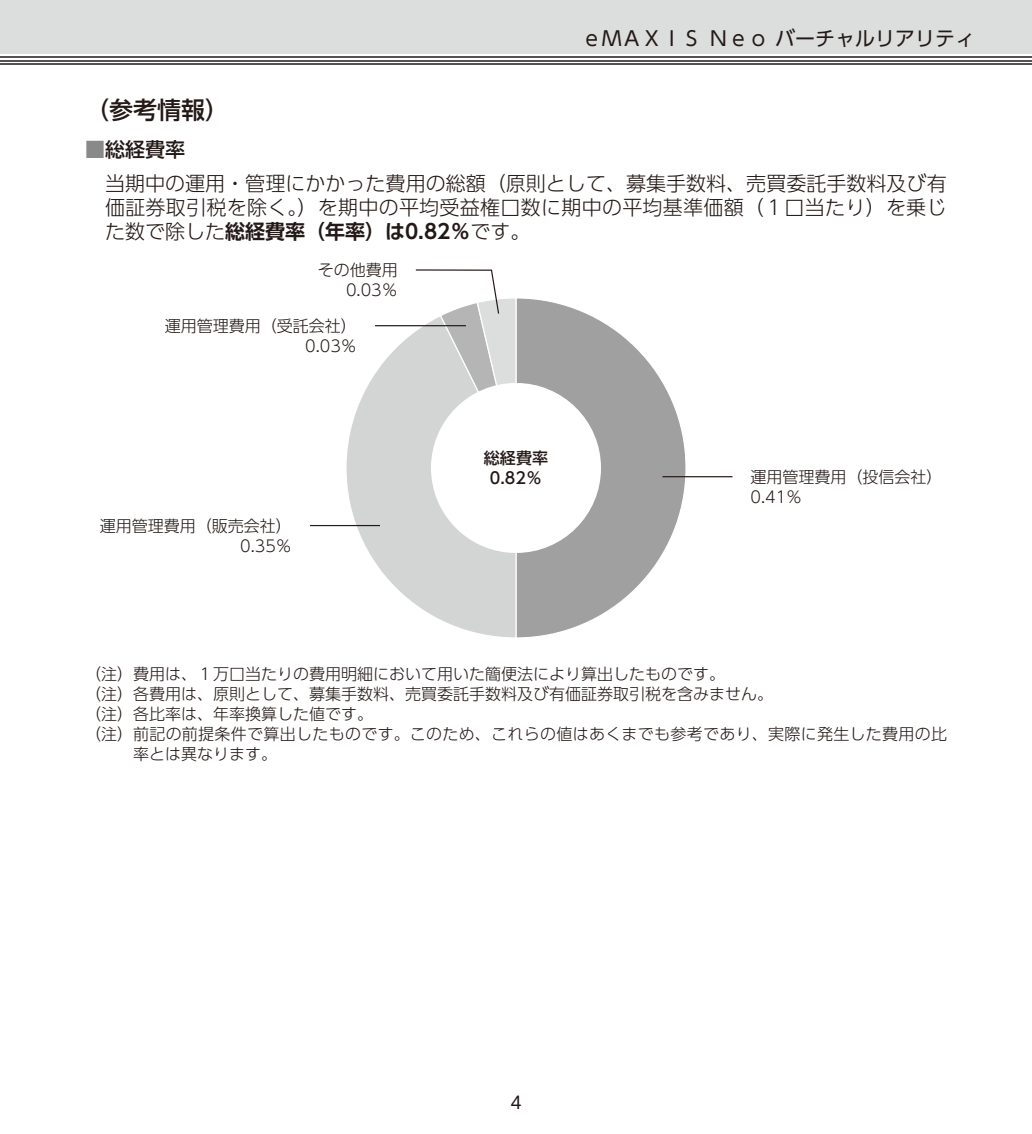
<style>
.page{position:relative;width:1032px;height:1134px;background:#fff}
.page>*{position:absolute;margin:0;border:0;box-sizing:border-box;transform-origin:0 0}
.t1{font:500 24px "UD Shin Go Pro";color:#231916}
.t2{font:300 20px/34px "UD Shin Go Pro";letter-spacing:.015em;color:#231916}
.t3{font:700 20px "UD Shin Go Pro De";color:#231916}
.t4{font:20px "UD Shin Go Pro";color:#231916}
.t5{font:17px "UD Shin Go Pro";color:#231916}
.t6{font:300 16px/20px "UD Shin Go Pro";color:#231916;text-align:right}
.t7{font:300 16px "UD Shin Go Pro";letter-spacing:.02em;color:#231916}
.t8{font:500 16px/20px "UD Shin Go Pro";color:#231916;text-align:center}
.s1{font-weight:500;color:#898989}
.s2{font-weight:500}
.s3{font-family:"UD Shin Go Pro";font-weight:300}
</style>
<div class="page">
<div style="left:0;top:0;width:1032px;height:54px;background:#dcdddd"></div>
<hr style="left:0;top:63px;width:1032px;height:2px;background:#545252">
<hr style="left:0;top:60px;width:1032px;height:1px;background:#545252">
<hr style="left:0;top:56px;width:1032px;height:2px;background:#545252">
<svg style="left:517px;top:298px;width:170px;height:340px"></svg>
<svg style="left:345px;top:326px;width:172px;height:312px"></svg>
<div style="left:431px;top:383px;width:170px;height:170px;background:#fff;border-radius:50%"></div>
<hr style="left:375px;top:325px;width:91px;height:1px;background:#231916">
<svg style="left:415px;top:269px;width:104px;height:209px"></svg>
<hr style="left:310px;top:525px;width:70px;height:1px;background:#231916">
<hr style="left:662px;top:476px;width:70px;height:1px;background:#231916">
<p class="t4" style="left:582px;top:22px;width:395px">ｅＭＡＸＩＳ Ｎｅｏ バーチャルリアリティ</p>
<h1 class="t1" style="left:85px;top:90px;width:146px">（参考情報）</h1>
<p class="t2" style="left:105px;top:131px;width:843px;text-indent:-20px"><span class="s1">■</span><span class="s2">総経費率<br></span>当期中の運用・管理にかかった費用の総額（原則として、募集手数料、売買委託手数料及び有</p>
<p class="t2" style="left:105px;top:189px;width:843px">価証券取引税を除く。）を期中の平均受益権口数に期中の平均基準価額（１口当たり）を乗じ</p>
<p class="t3" style="left:105px;top:215px;width:427px"><span class="s3">た数で除した</span>総経費率（年率）は0.82％<span class="s3">です。</span></p>
<p class="t6" style="left:318px;top:259px;width:81px">その他費用<br>0.03％</p>
<p class="t6" style="left:165px;top:315px;width:194px">運用管理費用（受託会社）<br>0.03％</p>
<p class="t6" style="left:100px;top:515px;width:194px">運用管理費用（販売会社）<br>0.35％</p>
<p class="t8" style="left:484px;top:447px;width:65px">総経費率<br>0.82％</p>
<p class="t6" style="left:750px;top:466px;width:193px;text-align:left">運用管理費用（投信会社）<br>0.41％</p>
<p class="t6" style="left:85px;top:663px;width:642px">（注）費用は、１万口当たりの費用明細において用いた簡便法により算出したものです。</p>
<p class="t6" style="left:85px;top:683px;width:690px">（注）各費用は、原則として、募集手数料、売買委託手数料及び有価証券取引税を含みません。</p>
<p class="t6" style="left:85px;top:703px;width:290px">（注）各比率は、年率換算した値です。</p>
<p class="t7" style="left:85px;top:721px;width:863px">（注）前記の前提条件で算出したものです。このため、これらの値はあくまでも参考であり、実際に発生した費用の比</p>
<p class="t6" style="left:133px;top:743px;width:145px">率とは異なります。</p>
<p class="t5" style="left:510px;top:1089px;width:13px">4</p>
</div>
